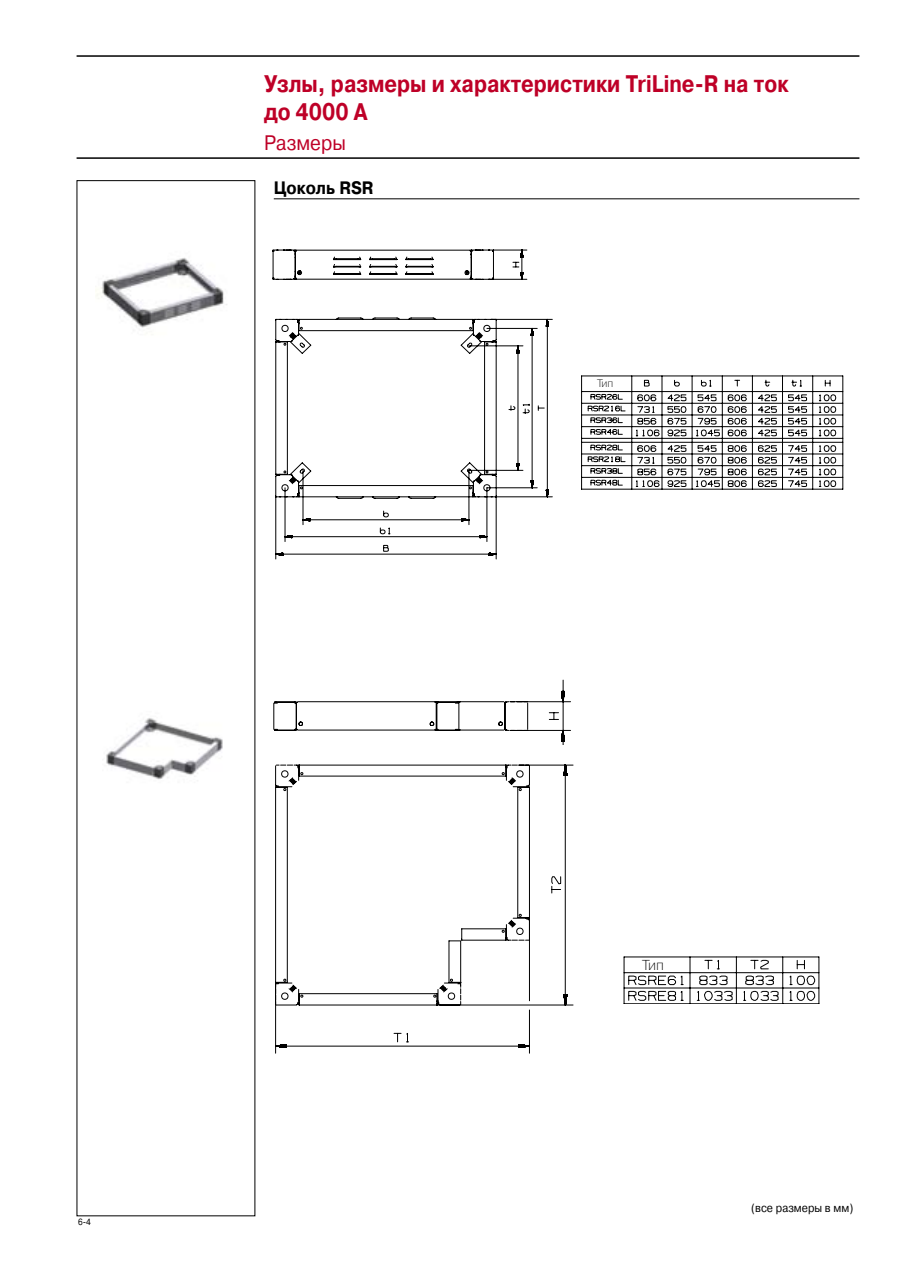
<style>
.page{position:relative;width:919px;height:1263px;background:#fff}
.page>*{position:absolute;margin:0;border:0;box-sizing:border-box;transform-origin:0 0}
.t1{font:700 24px/28.8px "Pragmatica C";color:#be0027;scale:.85 1}
.t2{font:21px "Pragmatica C";color:#be0027;scale:.9 1}
.t3{font:700 18px "Pragmatica C";color:#000;scale:.9 1}
.t4{font:14.4px "Pragmatica Light C";color:#000}
.t5{font:12px "Pragmatica C";color:#000;scale:.9 1}
.t6{font:10.8px "Pragmatica Light C";color:#000}
.t7{font:9px "Pragmatica C";color:#000;scale:.9 1}
</style>
<div class="page">
<svg style="left:581px;top:375px;width:263px;height:114px"></svg>
<svg style="left:275px;top:317px;width:277px;height:243px"></svg>
<svg style="left:272px;top:249px;width:256px;height:31px"></svg>
<svg style="left:273px;top:679px;width:298px;height:66px"></svg>
<svg style="left:275px;top:764px;width:298px;height:290px"></svg>
<svg style="left:623px;top:956px;width:197px;height:48px"></svg>
<img style="left:96px;top:258px;width:131px;height:71px">
<img style="left:106px;top:718px;width:117px;height:62px">
<hr style="left:274px;top:198px;width:585px;height:1px;background:#000">
<hr style="left:77px;top:55px;width:782px;height:2px;background:#000">
<hr style="left:77px;top:157px;width:782px;height:2px;background:#000">
<p class="t1" style="left:264px;top:69px;width:618px">Узлы, размеры и характеристики TriLine-R на ток до 4000 A</p>
<p class="t2" style="left:264px;top:131px;width:92px">Размеры</p>
<p class="t3" style="left:274px;top:178px;width:112px">Цоколь RSR</p>
<p class="t6" style="left:597px;top:377px;width:18px">Тип</p>
<p class="t7" style="left:78px;top:1216px;width:16px">6-4</p>
<p class="t4" style="left:642px;top:957px;width:23px">Тип</p>
<p class="t5" style="left:751px;top:1201px;width:115px">(все размеры в мм)</p>
</div>
